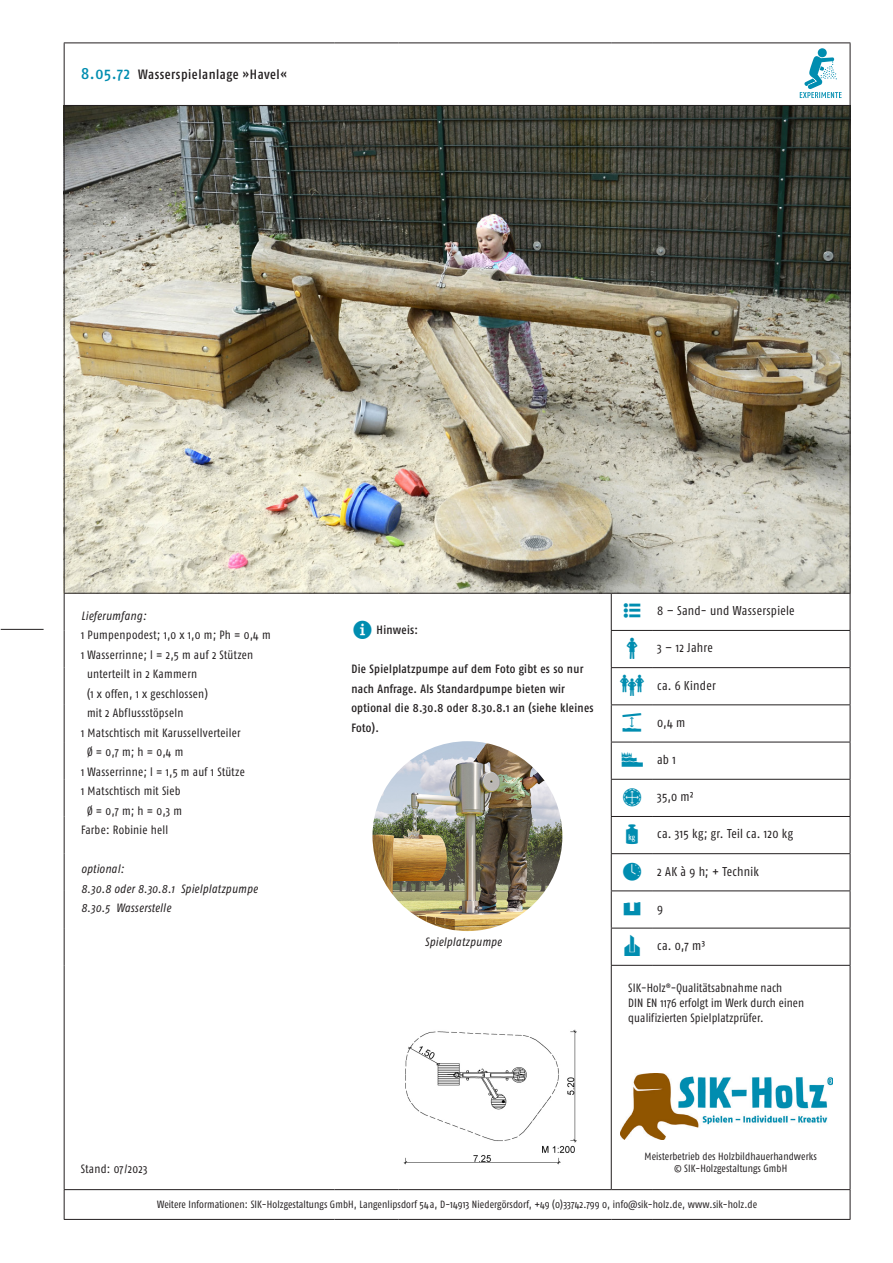
<style>
.page{position:relative;width:893px;height:1263px;background:#fff}
.page>*{position:absolute;margin:0;border:0;box-sizing:border-box;transform-origin:0 0}
.t1{font:500 condensed 13.5px "Fago OT";letter-spacing:.035em;color:#231f20}
.t2{font:condensed 12.75px "Fago OT";letter-spacing:.02em;color:#231f20}
.t3{font:condensed 12px/15px "Fago OT";letter-spacing:.02em;color:#231f20}
.t4{font:500 condensed 12px/19.5px "Fago OT";letter-spacing:.025em;color:#231f20}
.t5{font:italic condensed 12px "Fago OT";letter-spacing:.025em;color:#231f20}
.t6{font:condensed 10.5px "Fago OT";letter-spacing:.01em;color:#231f20}
.s1{font-size:16.5px;color:#008db0}
</style>
<div class="page">
<img style="left:65px;top:106px;width:785px;height:487px">
<hr style="left:64px;top:594px;width:1px;height:36px;background:#231f20">
<hr style="left:64px;top:630px;width:1px;height:38px;background:#231f20">
<hr style="left:64px;top:668px;width:1px;height:37px;background:#231f20">
<hr style="left:64px;top:705px;width:1px;height:37px;background:#231f20">
<hr style="left:64px;top:742px;width:1px;height:37px;background:#231f20">
<hr style="left:64px;top:779px;width:1px;height:37px;background:#231f20">
<hr style="left:64px;top:816px;width:1px;height:38px;background:#231f20">
<hr style="left:64px;top:854px;width:1px;height:37px;background:#231f20">
<hr style="left:64px;top:891px;width:1px;height:37px;background:#231f20">
<hr style="left:64px;top:928px;width:1px;height:37px;background:#231f20">
<hr style="left:64px;top:965px;width:1px;height:224px;background:#231f20">
<svg style="left:64px;top:1190px;width:1px;height:29px"></svg>
<svg style="left:850px;top:1190px;width:1px;height:29px"></svg>
<hr style="left:64px;top:1219px;width:270px;height:1px;background:#231f20">
<hr style="left:334px;top:1219px;width:65px;height:1px;background:#231f20">
<hr style="left:399px;top:1219px;width:212px;height:1px;background:#231f20">
<hr style="left:611px;top:1219px;width:42px;height:1px;background:#231f20">
<hr style="left:653px;top:1219px;width:197px;height:1px;background:#231f20">
<hr style="left:64px;top:43px;width:270px;height:1px;background:#231f20">
<hr style="left:64px;top:43px;width:1px;height:62px;background:#231f20">
<hr style="left:334px;top:43px;width:65px;height:1px;background:#231f20">
<hr style="left:399px;top:43px;width:212px;height:1px;background:#231f20">
<hr style="left:611px;top:43px;width:42px;height:1px;background:#231f20">
<hr style="left:653px;top:43px;width:197px;height:1px;background:#231f20">
<hr style="left:64px;top:105px;width:270px;height:1px;background:#231f20">
<hr style="left:64px;top:106px;width:1px;height:487px;background:#231f20">
<hr style="left:334px;top:105px;width:65px;height:1px;background:#231f20">
<hr style="left:399px;top:105px;width:212px;height:1px;background:#231f20">
<hr style="left:611px;top:105px;width:42px;height:1px;background:#231f20">
<hr style="left:653px;top:105px;width:197px;height:1px;background:#231f20">
<hr style="left:850px;top:106px;width:1px;height:487px;background:#231f20">
<hr style="left:64px;top:593px;width:270px;height:1px;background:#231f20">
<hr style="left:334px;top:593px;width:65px;height:1px;background:#231f20">
<hr style="left:399px;top:593px;width:212px;height:1px;background:#231f20">
<hr style="left:611px;top:593px;width:42px;height:1px;background:#231f20">
<hr style="left:611px;top:594px;width:1px;height:36px;background:#231f20">
<hr style="left:653px;top:593px;width:197px;height:1px;background:#231f20">
<hr style="left:850px;top:594px;width:1px;height:36px;background:#231f20">
<hr style="left:611px;top:631px;width:1px;height:36px;background:#231f20">
<hr style="left:850px;top:631px;width:1px;height:36px;background:#231f20">
<hr style="left:611px;top:668px;width:1px;height:36px;background:#231f20">
<hr style="left:850px;top:668px;width:1px;height:36px;background:#231f20">
<hr style="left:611px;top:705px;width:1px;height:37px;background:#231f20">
<hr style="left:850px;top:705px;width:1px;height:37px;background:#231f20">
<hr style="left:611px;top:742px;width:1px;height:37px;background:#231f20">
<hr style="left:850px;top:742px;width:1px;height:37px;background:#231f20">
<hr style="left:611px;top:780px;width:1px;height:36px;background:#231f20">
<hr style="left:850px;top:780px;width:1px;height:36px;background:#231f20">
<hr style="left:611px;top:817px;width:1px;height:36px;background:#231f20">
<hr style="left:850px;top:817px;width:1px;height:36px;background:#231f20">
<hr style="left:611px;top:854px;width:1px;height:36px;background:#231f20">
<hr style="left:850px;top:854px;width:1px;height:36px;background:#231f20">
<hr style="left:611px;top:891px;width:1px;height:37px;background:#231f20">
<hr style="left:850px;top:891px;width:1px;height:37px;background:#231f20">
<hr style="left:611px;top:928px;width:1px;height:37px;background:#231f20">
<hr style="left:850px;top:928px;width:1px;height:37px;background:#231f20">
<hr style="left:611px;top:966px;width:1px;height:223px;background:#231f20">
<hr style="left:611px;top:630px;width:42px;height:1px;background:#231f20">
<hr style="left:611px;top:667px;width:42px;height:1px;background:#231f20">
<hr style="left:611px;top:704px;width:42px;height:1px;background:#231f20">
<hr style="left:611px;top:742px;width:42px;height:1px;background:#231f20">
<hr style="left:611px;top:779px;width:42px;height:1px;background:#231f20">
<hr style="left:611px;top:816px;width:42px;height:1px;background:#231f20">
<hr style="left:611px;top:853px;width:42px;height:1px;background:#231f20">
<hr style="left:611px;top:890px;width:42px;height:1px;background:#231f20">
<hr style="left:611px;top:928px;width:42px;height:1px;background:#231f20">
<hr style="left:611px;top:965px;width:42px;height:1px;background:#231f20">
<hr style="left:653px;top:965px;width:197px;height:1px;background:#231f20">
<hr style="left:64px;top:1189px;width:270px;height:1px;background:#231f20">
<hr style="left:334px;top:1189px;width:65px;height:1px;background:#231f20">
<hr style="left:399px;top:1189px;width:212px;height:1px;background:#231f20">
<hr style="left:611px;top:1189px;width:42px;height:1px;background:#231f20">
<hr style="left:653px;top:1189px;width:197px;height:1px;background:#231f20">
<hr style="left:653px;top:630px;width:197px;height:1px;background:#231f20">
<hr style="left:653px;top:667px;width:197px;height:1px;background:#231f20">
<hr style="left:653px;top:704px;width:197px;height:1px;background:#231f20">
<hr style="left:653px;top:742px;width:197px;height:1px;background:#231f20">
<hr style="left:653px;top:779px;width:197px;height:1px;background:#231f20">
<hr style="left:653px;top:816px;width:197px;height:1px;background:#231f20">
<hr style="left:653px;top:853px;width:197px;height:1px;background:#231f20">
<hr style="left:653px;top:890px;width:197px;height:1px;background:#231f20">
<hr style="left:653px;top:928px;width:197px;height:1px;background:#231f20">
<hr style="left:850px;top:966px;width:1px;height:223px;background:#231f20">
<hr style="left:850px;top:43px;width:1px;height:62px;background:#231f20">
<img style="left:620px;top:1073px;width:213px;height:67px">
<hr style="left:1px;top:629px;width:43px;height:1px;background:#231f20">
<img style="left:403px;top:1029px;width:174px;height:136px">
<img style="left:372px;top:741px;width:190px;height:190px;border-radius:95px">
<p class="t1" style="left:81px;top:67px;width:207px"><span class="s1">8.05.72</span> Wasserspielanlage »Havel«</p>
<p class="t5" style="left:81px;top:608px;width:67px">Lieferumfang:</p>
<p class="t3" style="left:81px;top:627px;width:191px">1 Pumpenpodest; 1,0 x 1,0 m; Ph = 0,4 m</p>
<p class="t3" style="left:81px;top:647px;width:174px">1 Wasserrinne; l = 2,5 m auf 2 Stützen</p>
<p class="t3" style="left:87px;top:666px;width:112px">unterteilt in 2 Kammern</p>
<p class="t3" style="left:87px;top:686px;width:122px">(1 x offen, 1 x geschlossen)</p>
<p class="t3" style="left:87px;top:705px;width:98px">mit 2 Abflussstöpseln</p>
<p class="t3" style="left:81px;top:725px;width:161px">1 Matschtisch mit Karussellverteiler</p>
<p class="t3" style="left:87px;top:744px;width:98px">Ø = 0,7 m; h = 0,4 m</p>
<p class="t3" style="left:81px;top:764px;width:165px">1 Wasserrinne; l = 1,5 m auf 1 Stütze</p>
<p class="t3" style="left:81px;top:783px;width:101px">1 Matschtisch mit Sieb</p>
<p class="t3" style="left:87px;top:803px;width:96px">Ø = 0,7 m; h = 0,3 m</p>
<p class="t3" style="left:81px;top:822px;width:89px">Farbe: Robinie hell</p>
<p class="t5" style="left:81px;top:862px;width:44px">optional:</p>
<p class="t5" style="left:81px;top:881px;width:178px">8.30.8 oder 8.30.8.1 Spielplatzpumpe</p>
<p class="t5" style="left:81px;top:901px;width:91px">8.30.5 Wasserstelle</p>
<p class="t4" style="left:377px;top:620px;width:43px">Hinweis:</p>
<p class="t4" style="left:351px;top:659px;width:244px">Die Spielplatzpumpe auf dem Foto gibt es so nur nach Anfrage. Als Standardpumpe bieten wir optional die 8.30.8 oder 8.30.8.1 an (siehe kleines Foto).</p>
<p class="t5" style="left:425px;top:935px;width:78px">Spielplatzpumpe</p>
<p class="t2" style="left:657px;top:603px;width:139px">8 – Sand- und Wasserspiele</p>
<p class="t2" style="left:657px;top:640px;width:57px">3 – 12 Jahre</p>
<p class="t2" style="left:657px;top:677px;width:60px">ca. 6 Kinder</p>
<p class="t2" style="left:657px;top:715px;width:30px">0,4 m</p>
<p class="t2" style="left:657px;top:752px;width:20px">ab 1</p>
<p class="t2" style="left:657px;top:789px;width:38px">35,0 m²</p>
<p class="t2" style="left:657px;top:826px;width:138px">ca. 315 kg; gr. Teil ca. 120 kg</p>
<p class="t2" style="left:657px;top:863px;width:103px">2 AK à 9 h; + Technik</p>
<p class="t2" style="left:657px;top:901px;width:7px">9</p>
<p class="t2" style="left:657px;top:938px;width:49px">ca. 0,7 m³</p>
<p class="t3" style="left:628px;top:980px;width:156px">SIK-Holz®-Qualitätsabnahme nach</p>
<p class="t3" style="left:628px;top:995px;width:177px">DIN EN 1176 erfolgt im Werk durch einen qualifizierten Spielplatzprüfer.</p>
<p class="t3" style="left:81px;top:1161px;width:68px">Stand: 07/2023</p>
<p class="t6" style="left:645px;top:1150px;width:174px">Meisterbetrieb des Holzbildhauerhandwerks</p>
<p class="t6" style="left:674px;top:1162px;width:115px">© SIK-Holzgestaltungs GmbH</p>
<p class="t6" style="left:157px;top:1198px;width:602px">Weitere Informationen: SIK-Holzgestaltungs GmbH, Langenlipsdorf 54a, D-14913 Niedergörsdorf, +49 (0)33742.799 0, info@sik-holz.de, www.sik-holz.de</p>
</div>
